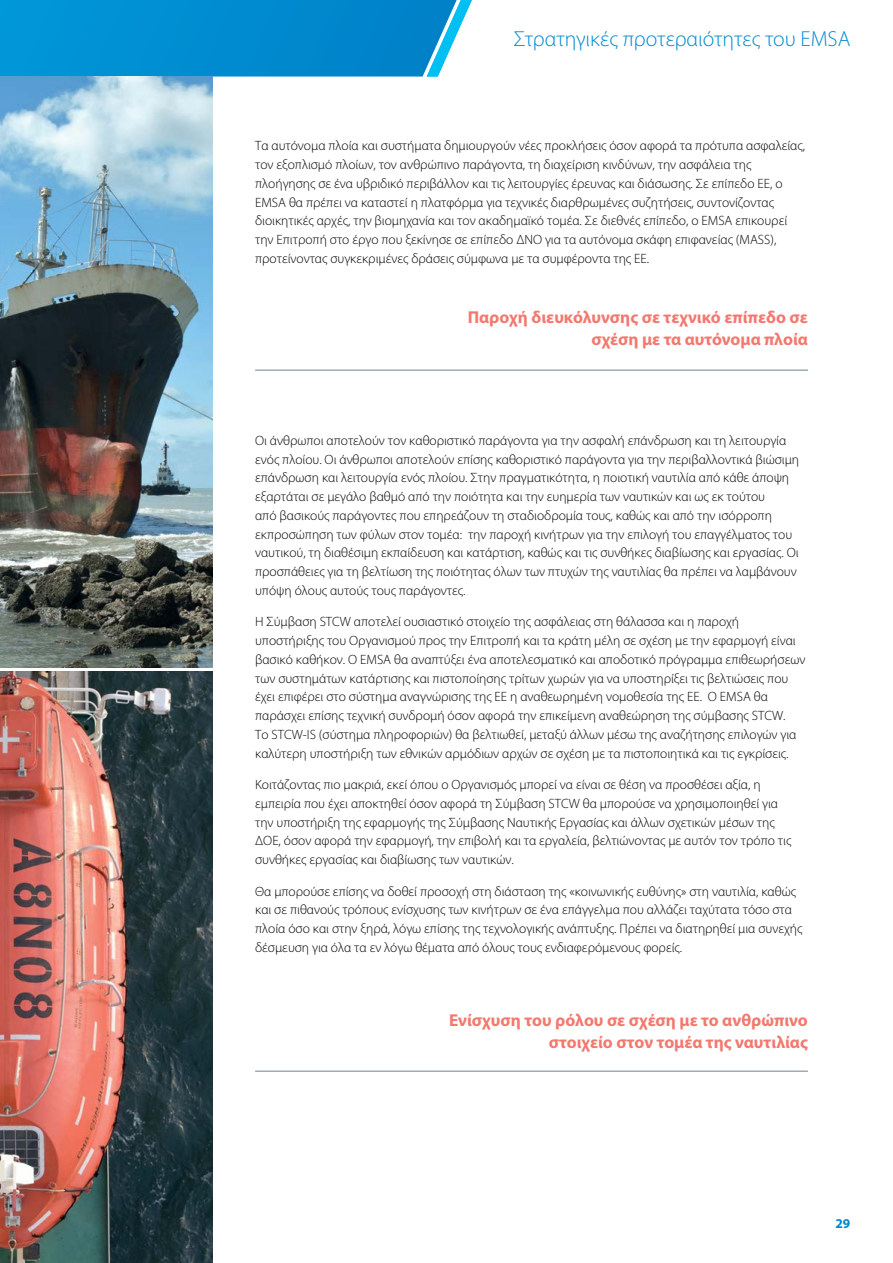
<style>
.page{position:relative;width:893px;height:1263px;background:#fff}
.page>*{position:absolute;margin:0;border:0;box-sizing:border-box;transform-origin:0 0}
.t1{font:300 21.75px "Myriad Pro";color:#0089cf}
.t2{font:700 17.25px/21.8px "Myriad Pro";color:#f3796f;text-align:right}
.t3{font:300 13.5px/18.8px "Myriad Pro";color:#000}
.t4{font:700 13.5px "Myriad Pro";color:#0089cf}
</style>
<div class="page">
<svg style="left:0;top:0;width:472px;height:77px;background:#0c92d2"></svg>
<img style="left:0;top:77px;width:213px;height:591px">
<img style="left:0;top:672px;width:213px;height:591px">
<hr style="left:255px;top:1070px;width:553px;height:2px;background:#9eacb5">
<hr style="left:255px;top:369px;width:553px;height:2px;background:#9eacb5">
<h1 class="t1" style="left:514px;top:26px;width:338px">Στρατηγικές προτεραιότητες του EMSA</h1>
<p class="t3" style="left:255px;top:136px;width:551px">Τα αυτόνομα πλοία και συστήματα δημιουργούν νέες προκλήσεις όσον αφορά τα πρότυπα ασφαλείας, τον εξοπλισμό πλοίων, τον ανθρώπινο παράγοντα, τη διαχείριση κινδύνων, την ασφάλεια της πλοήγησης σε ένα υβριδικό περιβάλλον και τις λειτουργίες έρευνας και διάσωσης. Σε επίπεδο ΕΕ, ο EMSA θα πρέπει να καταστεί η πλατφόρμα για τεχνικές διαρθρωμένες συζητήσεις, συντονίζοντας διοικητικές αρχές, την βιομηχανία και τον ακαδημαϊκό τομέα. Σε διεθνές επίπεδο, ο EMSA επικουρεί την Επιτροπή στο έργο που ξεκίνησε σε επίπεδο ΔΝΟ για τα αυτόνομα σκάφη επιφανείας (MASS), προτείνοντας συγκεκριμένες δράσεις σύμφωνα με τα συμφέροντα της ΕΕ.</p>
<p class="t2" style="left:468px;top:306px;width:342px">Παροχή διευκόλυνσης σε τεχνικό επίπεδο σε σχέση με τα αυτόνομα πλοία</p>
<p class="t3" style="left:255px;top:431px;width:545px">Οι άνθρωποι αποτελούν τον καθοριστικό παράγοντα για την ασφαλή επάνδρωση και τη λειτουργία ενός πλοίου. Οι άνθρωποι αποτελούν επίσης καθοριστικό παράγοντα για την περιβαλλοντικά βιώσιμη επάνδρωση και λειτουργία ενός πλοίου. Στην πραγματικότητα, η ποιοτική ναυτιλία από κάθε άποψη εξαρτάται σε μεγάλο βαθμό από την ποιότητα και την ευημερία των ναυτικών και ως εκ τούτου<br>από βασικούς παράγοντες που επηρεάζουν τη σταδιοδρομία τους, καθώς και από την ισόρροπη εκπροσώπηση των φύλων στον τομέα: την παροχή κινήτρων για την επιλογή του επαγγέλματος του ναυτικού, τη διαθέσιμη εκπαίδευση και κατάρτιση, καθώς και τις συνθήκες διαβίωσης και εργασίας. Οι προσπάθειες για τη βελτίωση της ποιότητας όλων των πτυχών της ναυτιλίας θα πρέπει να λαμβάνουν υπόψη όλους αυτούς τους παράγοντες.</p>
<p class="t3" style="left:255px;top:612px;width:552px">Η Σύμβαση STCW αποτελεί ουσιαστικό στοιχείο της ασφάλειας στη θάλασσα και η παροχή υποστήριξης του Οργανισμού προς την Επιτροπή και τα κράτη μέλη σε σχέση με την εφαρμογή είναι βασικό καθήκον. Ο EMSA θα αναπτύξει ένα αποτελεσματικό και αποδοτικό πρόγραμμα επιθεωρήσεων των συστημάτων κατάρτισης και πιστοποίησης τρίτων χωρών για να υποστηρίξει τις βελτιώσεις που έχει επιφέρει στο σύστημα αναγνώρισης της ΕΕ η αναθεωρημένη νομοθεσία της ΕΕ. Ο EMSA θα παράσχει επίσης τεχνική συνδρομή όσον αφορά την επικείμενη αναθεώρηση της σύμβασης STCW.<br>Το STCW-IS (σύστημα πληροφοριών) θα βελτιωθεί, μεταξύ άλλων μέσω της αναζήτησης επιλογών για καλύτερη υποστήριξη των εθνικών αρμόδιων αρχών σε σχέση με τα πιστοποιητικά και τις εγκρίσεις.</p>
<p class="t3" style="left:255px;top:775px;width:538px">Κοιτάζοντας πιο μακριά, εκεί όπου ο Οργανισμός μπορεί να είναι σε θέση να προσθέσει αξία, η εμπειρία που έχει αποκτηθεί όσον αφορά τη Σύμβαση STCW θα μπορούσε να χρησιμοποιηθεί για την υποστήριξη της εφαρμογής της Σύμβασης Ναυτικής Εργασίας και άλλων σχετικών μέσων της ΔΟΕ, όσον αφορά την εφαρμογή, την επιβολή και τα εργαλεία, βελτιώνοντας με αυτόν τον τρόπο τις συνθήκες εργασίας και διαβίωσης των ναυτικών.</p>
<p class="t3" style="left:255px;top:882px;width:549px">Θα μπορούσε επίσης να δοθεί προσοχή στη διάσταση της «κοινωνικής ευθύνης» στη ναυτιλία, καθώς και σε πιθανούς τρόπους ενίσχυσης των κινήτρων σε ένα επάγγελμα που αλλάζει ταχύτατα τόσο στα πλοία όσο και στην ξηρά, λόγω επίσης της τεχνολογικής ανάπτυξης. Πρέπει να διατηρηθεί μια συνεχής δέσμευση για όλα τα εν λόγω θέματα από όλους τους ενδιαφερόμενους φορείς.</p>
<p class="t2" style="left:449px;top:1009px;width:360px">Ενίσχυση του ρόλου σε σχέση με το ανθρώπινο στοιχείο στον τομέα της ναυτιλίας</p>
<p class="t4" style="left:835px;top:1215px;width:16px">29</p>
</div>
